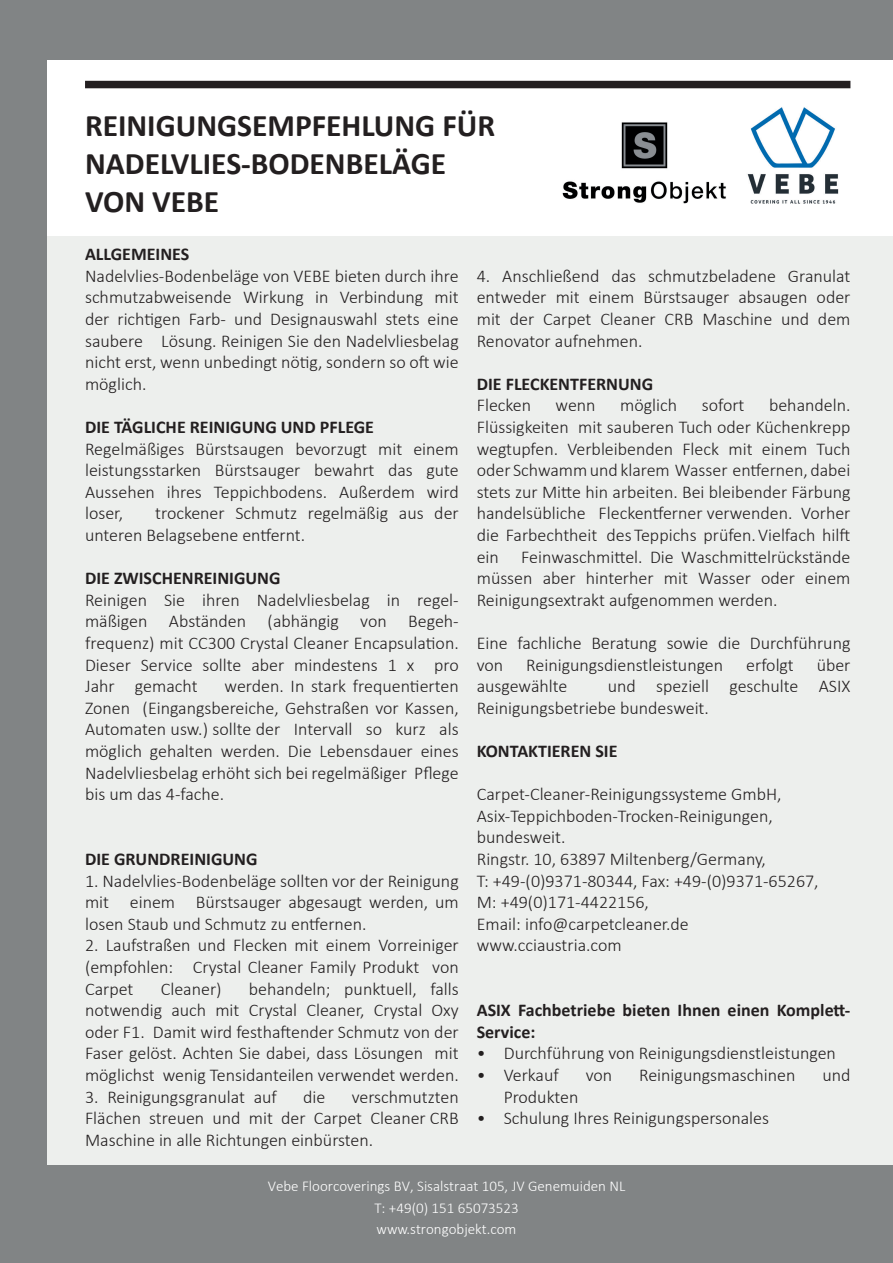
<style>
.page{position:relative;width:893px;height:1263px;background:#fff}
.page>*{position:absolute;margin:0;border:0;box-sizing:border-box;transform-origin:0 0}
.t1{font:700 31.5px/37.8px "Calibri";color:#231f20}
.t2{font:300 18px/21.6px "Calibri";color:#231f20;text-align:justify}
.t3{font:700 18px/21.6px "Calibri";color:#231f20}
.t4{font:300 15px/21.3px "Calibri";color:#fff;text-align:center}
</style>
<div class="page">
<div style="left:0;top:236px;width:893px;height:1027px;background:#edefed"></div>
<div style="left:0;top:0;width:893px;height:60px;background:#818485"></div>
<div style="left:0;top:1165px;width:893px;height:98px;background:#818485"></div>
<div style="left:0;top:0;width:47px;height:1263px;background:#818485"></div>
<div style="left:85px;top:81px;width:765px;height:7px;background:#231f20"></div>
<img style="left:562px;top:122px;width:164px;height:81px">
<img style="left:747px;top:107px;width:92px;height:97px">
<h1 class="t1" style="left:85px;top:106px;width:412px">REINIGUNGSEMPFEHLUNG FÜR<br>NADELVLIES-BODENBELÄGE<br>VON VEBE</h1>
<p class="t3" style="left:85px;top:243px;width:106px">ALLGEMEINES</p>
<p class="t2" style="left:85px;top:265px;width:375px">Nadelvlies-Bodenbeläge von VEBE bieten durch ihre schmutzabweisende Wirkung in Verbindung mit der richtigen Farb- und Designauswahl stets eine saubere Lösung. Reinigen Sie den Nadelvliesbelag nicht erst, wenn unbedingt nötig, sondern so oft wie möglich.</p>
<p class="t3" style="left:85px;top:416px;width:291px">DIE TÄGLICHE REINIGUNG UND PFLEGE</p>
<p class="t2" style="left:85px;top:438px;width:375px">Regelmäßiges Bürstsaugen bevorzugt mit einem leistungsstarken Bürstsauger bewahrt das gute Aussehen ihres Teppichbodens. Außerdem wird loser,</p>
<p class="t2" style="left:85px;top:502px;width:375px;text-indent:70px">trockener Schmutz regelmäßig aus der unteren Belagsebene entfernt.</p>
<p class="t3" style="left:85px;top:567px;width:197px">DIE ZWISCHENREINIGUNG</p>
<p class="t2" style="left:85px;top:589px;width:375px">Reinigen Sie ihren Nadelvliesbelag in regel&shy;mäßigen Abständen (abhängig von Begeh&shy;frequenz) mit CC300 Crystal Cleaner Encapsulation.<br>Dieser Service sollte aber mindestens 1 x pro Jahr gemacht</p>
<p class="t2" style="left:85px;top:675px;width:375px;text-indent:140px">werden. In stark frequentierten Zonen (Eingangsbereiche, Gehstraßen vor Kassen, Automaten usw.) sollte der Intervall so kurz als möglich gehalten werden. Die Lebensdauer eines Nadelvliesbelag erhöht sich bei regelmäßiger Pflege bis um das 4-fache.</p>
<p class="t3" style="left:85px;top:848px;width:174px">DIE GRUNDREINIGUNG</p>
<p class="t2" style="left:85px;top:870px;width:375px">1. Nadelvlies-Bodenbeläge sollten vor der Reinigung mit einem Bürstsauger abgesaugt werden, um losen Staub und Schmutz zu entfernen.</p>
<p class="t2" style="left:85px;top:934px;width:375px">2. Laufstraßen und Flecken mit einem Vorreiniger (empfohlen: Crystal Cleaner Family Produkt von Carpet</p>
<p class="t2" style="left:161px;top:978px;width:62px">Cleaner)</p>
<p class="t2" style="left:85px;top:978px;width:375px;text-indent:164px">behandeln; punktuell, falls notwendig auch mit Crystal Cleaner, Crystal Oxy oder F1. Damit wird festhaftender Schmutz von der Faser gelöst. Achten Sie dabei, dass Lösungen mit möglichst wenig Tensidanteilen verwendet werden.</p>
<p class="t2" style="left:85px;top:1086px;width:193px">3. Reinigungsgranulat auf</p>
<p class="t2" style="left:303px;top:1086px;width:24px">die</p>
<p class="t2" style="left:85px;top:1086px;width:375px;text-indent:267px">verschmutzten Flächen streuen und mit der Carpet Cleaner CRB Maschine in alle Richtungen einbürsten.</p>
<p class="t2" style="left:477px;top:265px;width:375px">4. Anschließend das schmutzbeladene Granulat entweder mit einem Bürstsauger absaugen oder mit der Carpet Cleaner CRB Maschine und dem Renovator aufnehmen.</p>
<p class="t3" style="left:477px;top:373px;width:178px">DIE FLECKENTFERNUNG</p>
<p class="t2" style="left:477px;top:394px;width:56px">Flecken</p>
<p class="t2" style="left:556px;top:394px;width:42px">wenn</p>
<p class="t2" style="left:620px;top:394px;width:59px">möglich</p>
<p class="t2" style="left:702px;top:394px;width:44px">sofort</p>
<p class="t2" style="left:477px;top:394px;width:375px;text-indent:292px">behandeln.<br>Flüssigkeiten mit sauberen Tuch oder Küchenkrepp wegtupfen. Verbleibenden Fleck mit einem Tuch oder Schwamm und klarem Wasser entfernen, dabei stets zur Mitte hin arbeiten. Bei bleibender Färbung handelsübliche Fleckentferner verwenden. Vorher die Farbechtheit des Teppichs prüfen. Vielfach hilft ein Feinwaschmittel. Die Waschmittelrückstände müssen aber hinterher mit Wasser oder einem Reinigungsextrakt aufgenommen werden.</p>
<p class="t2" style="left:477px;top:632px;width:375px">Eine fachliche Beratung sowie die Durchführung von</p>
<p class="t2" style="left:526px;top:654px;width:198px">Reinigungsdienstleistungen</p>
<p class="t2" style="left:746px;top:654px;width:49px">erfolgt</p>
<p class="t2" style="left:817px;top:654px;width:35px">über</p>
<p class="t2" style="left:477px;top:675px;width:92px">ausgewählte</p>
<p class="t2" style="left:477px;top:675px;width:375px;text-indent:131px">und speziell geschulte ASIX<br>Reinigungsbetriebe bundesweit.</p>
<p class="t3" style="left:477px;top:740px;width:142px">KONTAKTIEREN SIE</p>
<p class="t2" style="left:477px;top:783px;width:343px;text-align:left">Carpet-Cleaner-Reinigungssysteme GmbH, Asix-Teppichboden-Trocken-Reinigungen, bundesweit.<br>Ringstr. 10, 63897 Miltenberg/Germany,<br>T: +49-(0)9371-80344, Fax: +49-(0)9371-65267, M: +49(0)171-4422156,<br>Email: info@carpetcleaner.de www.cciaustria.com</p>
<p class="t3" style="left:477px;top:999px;width:375px">ASIX Fachbetriebe bieten Ihnen einen Komplett-<br>Service:</p>
<p class="t2" style="left:477px;top:1042px;width:361px">• Durchführung von Reinigungsdienstleistungen</p>
<p class="t2" style="left:477px;top:1064px;width:83px">• Verkauf</p>
<p class="t2" style="left:586px;top:1064px;width:28px">von</p>
<p class="t2" style="left:639px;top:1064px;width:158px">Reinigungsmaschinen</p>
<p class="t2" style="left:822px;top:1064px;width:30px">und</p>
<p class="t2" style="left:504px;top:1086px;width:76px">Produkten</p>
<p class="t2" style="left:477px;top:1107px;width:294px">• Schulung Ihres Reinigungspersonales</p>
<p class="t4" style="left:268px;top:1176px;width:359px">Vebe Floorcoverings BV, Sisalstraat 105, JV Genemuiden NL<br>T: +49(0) 151 65073523<br>www.strongobjekt.com</p>
</div>
